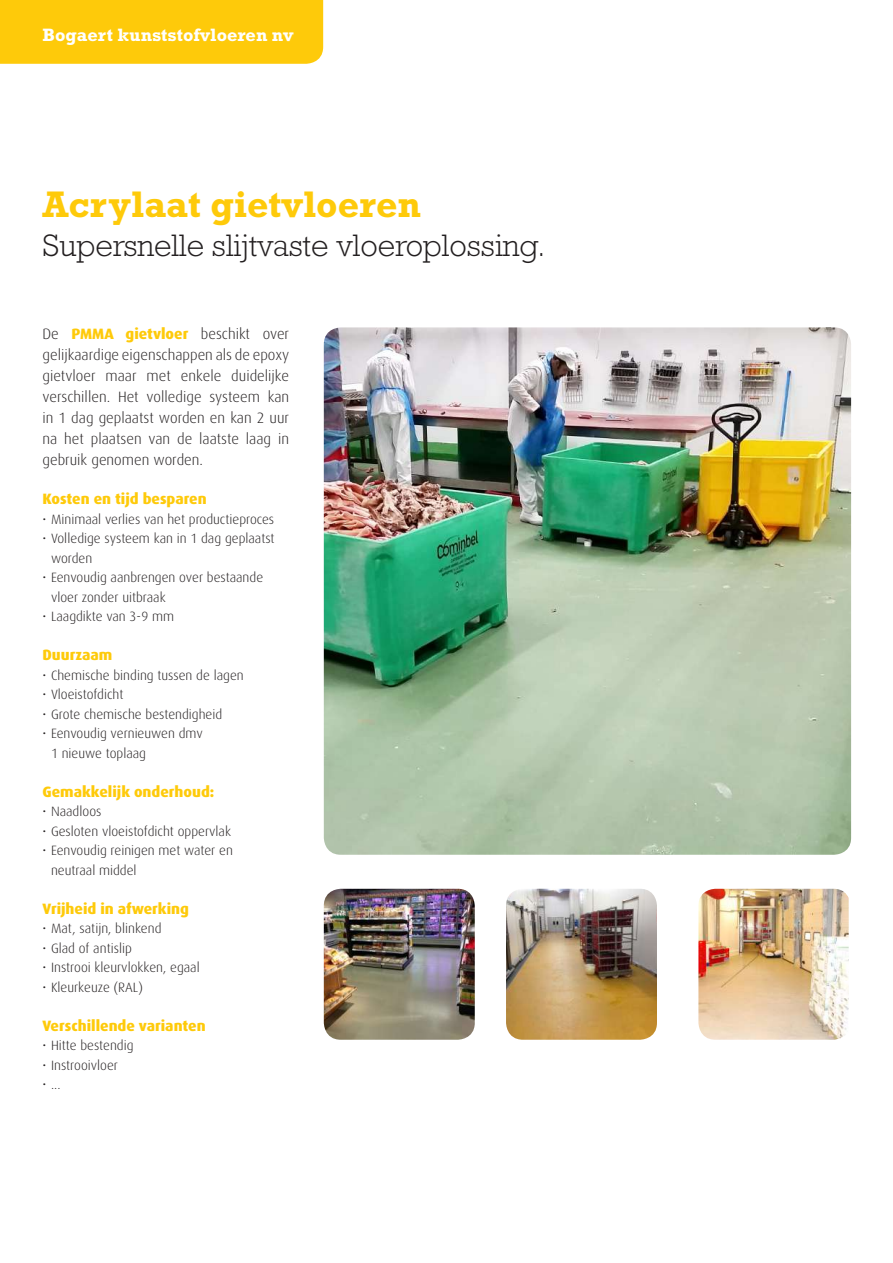
<style>
.page{position:relative;width:893px;height:1263px;background:#fff}
.page>*{position:absolute;margin:0;border:0;box-sizing:border-box;transform-origin:0 0}
.t1{font:700 37.5px "Rockwell Std";color:#feca0a}
.t2{font:300 31.5px "Rockwell Std";color:#231f20}
.t3{font:700 18.15px "Rockwell Std";color:#fff}
.t4{font:300 15px/21px "Dax Pro";color:#231f20;text-align:justify}
.t5{font:800 15px "Dax Pro";color:#feca0a}
.t6{font:300 13.5px/19.5px "Dax Pro";color:#231f20}
.s1{font-weight:800;color:#feca0a}
</style>
<div class="page">
<img style="left:324px;top:327px;width:527px;height:528px">
<img style="left:506px;top:889px;width:151px;height:151px">
<img style="left:698px;top:889px;width:151px;height:151px">
<img style="left:324px;top:889px;width:151px;height:151px">
<div style="left:0;top:0;width:323px;height:64px;background:#feca0a"></div>
<h3 class="t3" style="left:43px;top:24px;width:252px">Bogaert kunststofvloeren nv</h3>
<h1 class="t1" style="left:43px;top:182px;width:380px">Acrylaat gietvloeren</h1>
<h2 class="t2" style="left:43px;top:227px;width:504px">Supersnelle slijtvaste vloeroplossing.</h2>
<p class="t4" style="left:43px;top:323px;width:248px">De <span class="s1">PMMA gietvloer</span> beschikt over gelijkaardige eigenschappen als de epoxy gietvloer maar met enkele duidelijke verschillen. Het volledige systeem kan in 1 dag geplaatst worden en kan 2 uur na het plaatsen van de laatste laag in gebruik genomen worden.</p>
<p class="t5" style="left:43px;top:489px;width:166px">Kosten en tijd besparen</p>
<p class="t6" style="left:43px;top:509px;width:233px">• Minimaal verlies van het productieproces</p>
<p class="t6" style="left:51px;top:528px;width:225px;text-indent:-9px">• Volledige systeem kan in 1 dag geplaatst worden</p>
<p class="t6" style="left:51px;top:567px;width:214px;text-indent:-9px">• Eenvoudig aanbrengen over bestaande vloer zonder uitbraak</p>
<p class="t6" style="left:43px;top:606px;width:133px">• Laagdikte van 3-9 mm</p>
<p class="t5" style="left:43px;top:645px;width:71px">Duurzaam</p>
<p class="t6" style="left:43px;top:665px;width:203px">• Chemische binding tussen de lagen</p>
<p class="t6" style="left:43px;top:684px;width:82px">• Vloeistofdicht</p>
<p class="t6" style="left:43px;top:704px;width:181px">• Grote chemische bestendigheid</p>
<p class="t6" style="left:51px;top:723px;width:153px;text-indent:-9px">• Eenvoudig vernieuwen dmv<br>1 nieuwe toplaag</p>
<p class="t5" style="left:43px;top:781px;width:173px">Gemakkelijk onderhoud:</p>
<p class="t6" style="left:43px;top:801px;width:60px">• Naadloos</p>
<p class="t6" style="left:43px;top:821px;width:190px">• Gesloten vloeistofdicht oppervlak</p>
<p class="t6" style="left:51px;top:840px;width:183px;text-indent:-9px">• Eenvoudig reinigen met water en neutraal middel</p>
<p class="t5" style="left:43px;top:898px;width:148px">Vrijheid in afwerking</p>
<p class="t6" style="left:43px;top:918px;width:121px">• Mat, satijn, blinkend</p>
<p class="t6" style="left:43px;top:938px;width:91px">• Glad of antislip</p>
<p class="t6" style="left:43px;top:957px;width:159px">• Instrooi kleurvlokken, egaal</p>
<p class="t6" style="left:43px;top:977px;width:102px">• Kleurkeuze (RAL)</p>
<p class="t5" style="left:43px;top:1015px;width:165px">Verschillende varianten</p>
<p class="t6" style="left:43px;top:1035px;width:93px">• Hitte bestendig</p>
<p class="t6" style="left:43px;top:1055px;width:77px">• Instrooivloer</p>
<p class="t6" style="left:43px;top:1074px;width:19px">• ...</p>
</div>
